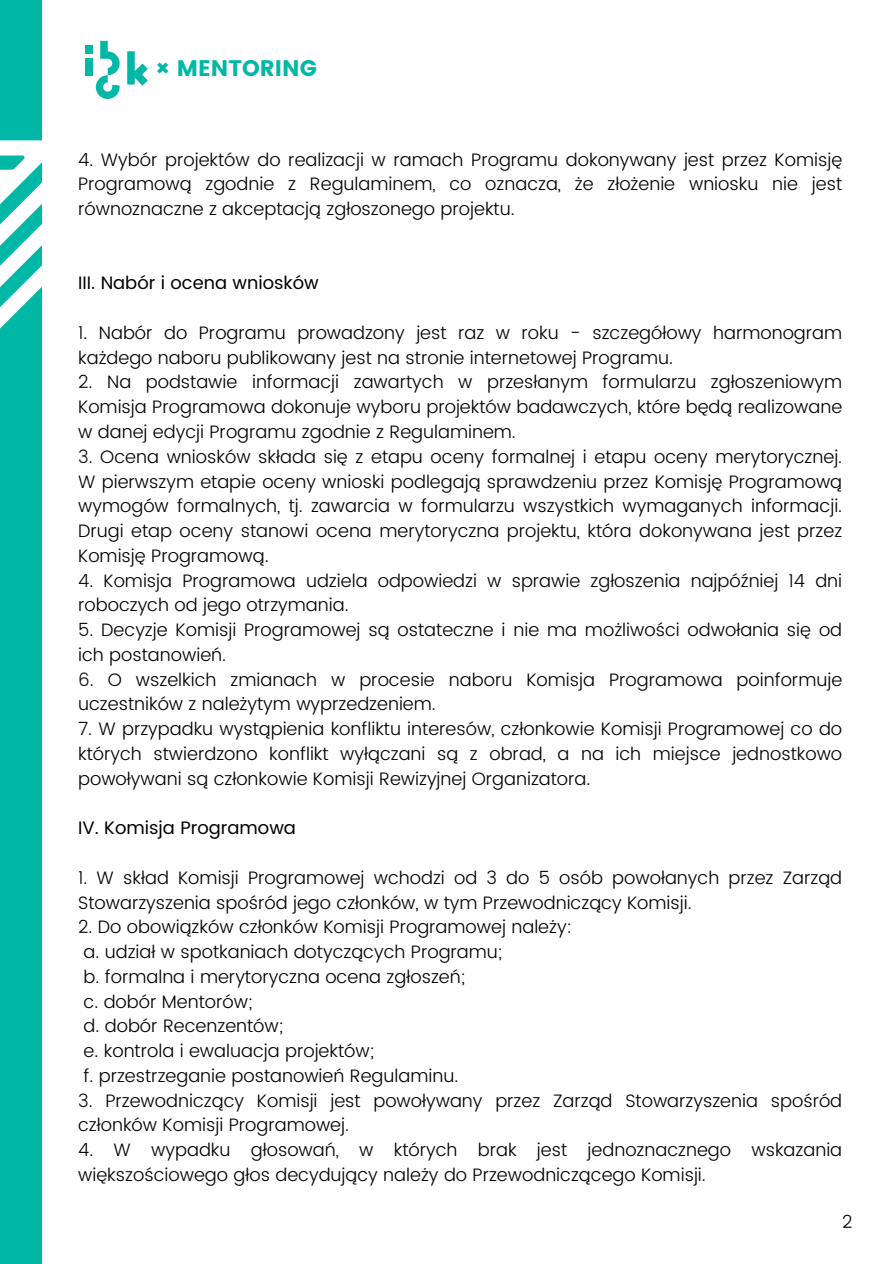
<style>
.page{position:relative;width:894px;height:1264px;background:#fff}
.page>*{position:absolute;margin:0;border:0;box-sizing:border-box;transform-origin:0 0}
.t1{font:22.5px "Poppins";color:#00b8a5}
.t2{font:300 18px/24.8px "Poppins";color:#000}
.t3{font:18px "Poppins";color:#000}
</style>
<div class="page">
<div style="left:0;top:0;width:42px;height:1263px;background:#00b8a5"></div>
<svg style="left:0;top:140px;width:42px;height:188px"></svg>
<div style="left:85px;top:59px;width:8px;height:16px;background:#00b8a5"></div>
<div style="left:85px;top:46px;width:8px;height:7px;background:#00b8a5"></div>
<svg style="left:96px;top:51px;width:24px;height:48px"></svg>
<svg style="left:127px;top:51px;width:21px;height:35px"></svg>
<p class="t1" style="left:155px;top:55px;width:163px">× MENTORING</p>
<h1 class="t2" style="left:78px;top:147px;width:765px;text-align:justify">4. Wybór projektów do realizacji w ramach Programu dokonywany jest przez Komisję Programową zgodnie z Regulaminem, co oznacza, że złożenie wniosku nie jest równoznaczne z akceptacją zgłoszonego projektu.</h1>
<p class="t3" style="left:78px;top:273px;width:242px">III. Nabór i ocena wniosków</p>
<p class="t2" style="left:78px;top:320px;width:765px">1. Nabór do Programu prowadzony jest raz w roku - szczegółowy harmonogram każdego naboru publikowany jest na stronie internetowej Programu.</p>
<p class="t2" style="left:78px;top:370px;width:765px;text-align:justify">2. Na podstawie informacji zawartych w przesłanym formularzu zgłoszeniowym Komisja Programowa dokonuje wyboru projektów badawczych, które będą realizowane w danej edycji Programu zgodnie z Regulaminem.</p>
<p class="t2" style="left:78px;top:444px;width:765px;text-align:justify">3. Ocena wniosków składa się z etapu oceny formalnej i etapu oceny merytorycznej.<br>W pierwszym etapie oceny wnioski podlegają sprawdzeniu przez Komisję Programową wymogów formalnych, tj. zawarcia w formularzu wszystkich wymaganych informacji.<br>Drugi etap oceny stanowi ocena merytoryczna projektu, która dokonywana jest przez Komisję Programową.</p>
<p class="t2" style="left:78px;top:568px;width:765px">4. Komisja Programowa udziela odpowiedzi w sprawie zgłoszenia najpóźniej 14 dni roboczych od jego otrzymania.</p>
<p class="t2" style="left:78px;top:617px;width:765px">5. Decyzje Komisji Programowej są ostateczne i nie ma możliwości odwołania się od ich postanowień.</p>
<p class="t2" style="left:78px;top:667px;width:765px">6. O wszelkich zmianach w procesie naboru Komisja Programowa poinformuje uczestników z należytym wyprzedzeniem.</p>
<p class="t2" style="left:78px;top:716px;width:765px;text-align:justify">7. W przypadku wystąpienia konfliktu interesów, członkowie Komisji Programowej co do których stwierdzono konflikt wyłączani są z obrad, a na ich miejsce jednostkowo powoływani są członkowie Komisji Rewizyjnej Organizatora.</p>
<p class="t3" style="left:78px;top:817px;width:219px">IV. Komisja Programowa</p>
<p class="t2" style="left:78px;top:865px;width:765px">1. W skład Komisji Programowej wchodzi od 3 do 5 osób powołanych przez Zarząd<br>Stowarzyszenia spośród jego członków, w tym Przewodniczący Komisji.</p>
<p class="t2" style="left:78px;top:914px;width:495px">2. Do obowiązków członków Komisji Programowej należy:</p>
<p class="t2" style="left:84px;top:939px;width:420px">a. udział w spotkaniach dotyczących Programu;</p>
<p class="t2" style="left:84px;top:964px;width:383px">b. formalna i merytoryczna ocena zgłoszeń;</p>
<p class="t2" style="left:84px;top:988px;width:170px">c. dobór Mentorów;</p>
<p class="t2" style="left:84px;top:1013px;width:201px">d. dobór Recenzentów;</p>
<p class="t2" style="left:84px;top:1038px;width:292px">e. kontrola i ewaluacja projektów;</p>
<p class="t2" style="left:84px;top:1063px;width:376px">f. przestrzeganie postanowień Regulaminu.</p>
<p class="t2" style="left:78px;top:1087px;width:765px">3. Przewodniczący Komisji jest powoływany przez Zarząd Stowarzyszenia spośród członków Komisji Programowej.</p>
<p class="t2" style="left:78px;top:1137px;width:765px">4. W wypadku głosowań, w których brak jest jednoznacznego wskazania większościowego głos decydujący należy do Przewodniczącego Komisji.</p>
<p class="t2" style="left:842px;top:1209px;width:12px">2</p>
</div>
